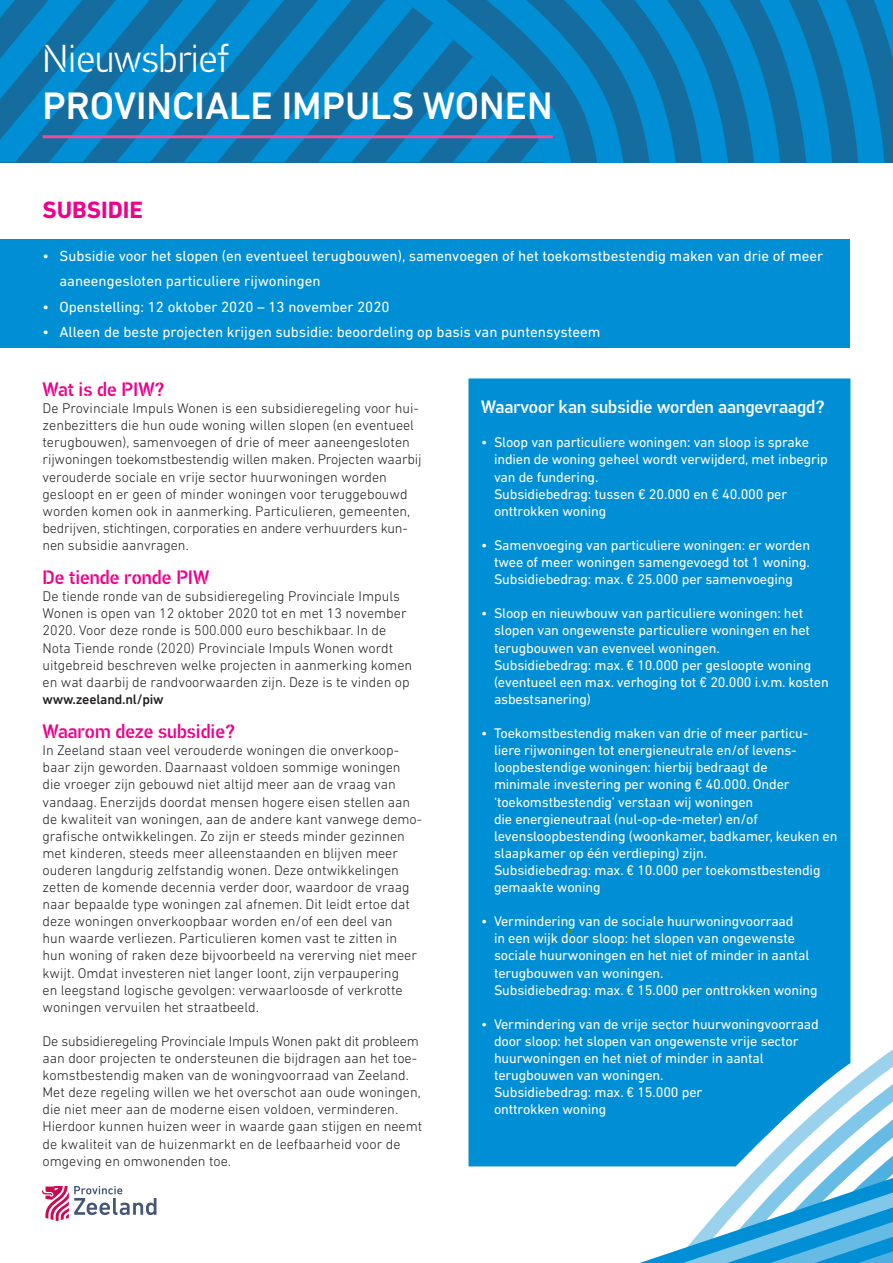
<style>
.page{position:relative;width:893px;height:1263px;background:#fff}
.page>*{position:absolute;margin:0;border:0;box-sizing:border-box;transform-origin:0 0}
.t1{font:500 39px "DIN Next LT Pro";color:#fff}
.t2{font:300 39px "PF Din Stencil";color:#fff}
.t3{font:700 24px "DIN Next LT Pro";color:#ed028c}
.t4{font:500 19.5px "PF Din Stencil";color:#ed028c}
.t5{font:500 18px "PF Din Stencil";color:#fff}
.t6{font:15px/25.5px "DIN Next LT Pro";color:#fff}
.Brood{font:300 14.25px/17.1px "DIN Next LT Pro";color:#231f20}
.t7{font:14.25px/17.1px "DIN Next LT Pro";letter-spacing:-.01em;color:#fff}
.t8{font:500 13.95px "DIN Next LT Pro";letter-spacing:-.015em;color:#231f20}
</style>
<div class="page">
<svg style="left:0;top:0;width:893px;height:162px;background:#0a7eb9"></svg>
<div style="left:468px;top:378px;width:382px;height:637px;background:#008fd5"></div>
<hr style="left:43px;top:135px;width:510px;height:3px;background:#ed4c9c">
<div style="left:0;top:239px;width:850px;height:109px;background:#008fd5"></div>
<div style="left:468px;top:1015px;width:383px;height:28px;background:#008fd5"></div>
<svg style="left:468px;top:1043px;width:425px;height:24px;background:#1799d8"></svg>
<svg style="left:468px;top:1067px;width:425px;height:29px;background:#229dda"></svg>
<svg style="left:468px;top:1096px;width:425px;height:22px;background:#2ea3dc"></svg>
<svg style="left:468px;top:1118px;width:425px;height:28px;fill:#008fd5"></svg>
<svg style="left:468px;top:1146px;width:425px;height:32px"></svg>
<svg style="left:640px;top:1178px;width:253px;height:85px"></svg>
<svg style="left:42px;top:1186px;width:114px;height:35px"></svg>
<p class="t2" style="left:43px;top:37px;width:188px">Nieuwsbrief</p>
<p class="t1" style="left:43px;top:83px;width:512px">PROVINCIALE IMPULS WONEN</p>
<h1 class="t3" style="left:43px;top:196px;width:102px">SUBSIDIE</h1>
<p class="t6" style="left:60px;top:243px;width:765px;text-indent:-17px">• Subsidie voor het slopen (en eventueel terugbouwen), samenvoegen of het toekomstbestendig maken van drie of meer aaneengesloten particuliere rijwoningen</p>
<p class="t6" style="left:43px;top:294px;width:349px">• Openstelling: 12 oktober 2020 – 13 november 2020</p>
<p class="t6" style="left:43px;top:319px;width:559px">• Alleen de beste projecten krijgen subsidie: beoordeling op basis van puntensysteem</p>
<h2 class="t4" style="left:43px;top:378px;width:124px">Wat is de PIW?</h2>
<p class="Brood" style="left:43px;top:400px;width:378px">De Provinciale Impuls Wonen is een subsidieregeling voor hui-</p>
<p class="Brood" style="left:43px;top:417px;width:381px">zenbezitters die hun oude woning willen slopen (en eventueel terugbouwen), samenvoegen of drie of meer aaneengesloten rijwoningen toekomstbestendig willen maken. Projecten waarbij verouderde sociale en vrije sector huurwoningen worden gesloopt en er geen of minder woningen voor teruggebouwd worden komen ook in aanmerking. Particulieren, gemeenten, bedrijven, stichtingen, corporaties en andere verhuurders kun&shy;nen subsidie aanvragen.</p>
<h2 class="t4" style="left:43px;top:566px;width:168px">De tiende ronde PIW</h2>
<p class="Brood" style="left:43px;top:588px;width:371px">De tiende ronde van de subsidieregeling Provinciale Impuls Wonen is open van 12 oktober 2020 tot en met 13 november 2020. Voor deze ronde is 500.000 euro beschikbaar. In de Nota Tiende ronde (2020) Provinciale Impuls Wonen wordt uitgebreid beschreven welke projecten in aanmerking komen en wat daarbij de randvoorwaarden zijn. Deze is te vinden op</p>
<p class="t8" style="left:43px;top:691px;width:123px">www.zeeland.nl/piw</p>
<h2 class="t4" style="left:43px;top:720px;width:194px">Waarom deze subsidie?</h2>
<p class="Brood" style="left:43px;top:742px;width:381px">In Zeeland staan veel verouderde woningen die onverkoop&shy;baar zijn geworden. Daarnaast voldoen sommige woningen die vroeger zijn gebouwd niet altijd meer aan de vraag van vandaag. Enerzijds doordat mensen hogere eisen stellen aan de kwaliteit van woningen, aan de andere kant vanwege demo&shy;grafische ontwikkelingen. Zo zijn er steeds minder gezinnen met kinderen, steeds meer alleenstaanden en blijven meer ouderen langdurig zelfstandig wonen. Deze ontwikkelingen zetten de komende decennia verder door, waardoor de vraag naar bepaalde type woningen zal afnemen. Dit leidt ertoe dat deze woningen onverkoopbaar worden en/of een deel van<br>hun waarde verliezen. Particulieren komen vast te zitten in hun woning of raken deze bijvoorbeeld na vererving niet meer kwijt. Omdat investeren niet langer loont, zijn verpaupering<br>en leegstand logische gevolgen: verwaarloosde of verkrotte woningen vervuilen het straatbeeld.</p>
<p class="Brood" style="left:43px;top:1032px;width:381px">De subsidieregeling Provinciale Impuls Wonen pakt dit probleem aan door projecten te ondersteunen die bijdragen aan het toe&shy;komstbestendig maken van de woningvoorraad van Zeeland.<br>Met deze regeling willen we het overschot aan oude woningen, die niet meer aan de moderne eisen voldoen, verminderen.<br>Hierdoor kunnen huizen weer in waarde gaan stijgen en neemt de kwaliteit van de huizenmarkt en de leefbaarheid voor de omgeving en omwonenden toe.</p>
<h2 class="t5" style="left:481px;top:396px;width:345px">Waarvoor kan subsidie worden aangevraagd?</h2>
<p class="t7" style="left:494px;top:434px;width:335px;text-indent:-13px">• Sloop van particuliere woningen: van sloop is sprake indien de woning geheel wordt verwijderd, met inbegrip van de fundering.<br>Subsidiebedrag: tussen € 20.000 en € 40.000 per onttrokken woning</p>
<p class="t7" style="left:494px;top:536px;width:318px;text-align:justify;text-indent:-13px">• Samenvoeging van particuliere woningen: er worden twee of meer woningen samengevoegd tot 1 woning.<br>Subsidiebedrag: max. € 25.000 per samenvoeging</p>
<p class="t7" style="left:494px;top:605px;width:336px;text-indent:-13px">• Sloop en nieuwbouw van particuliere woningen: het slopen van ongewenste particuliere woningen en het terugbouwen van evenveel woningen.<br>Subsidiebedrag: max. € 10.000 per gesloopte woning (eventueel een max. verhoging tot € 20.000 i.v.m. kosten asbestsanering)</p>
<p class="t7" style="left:494px;top:724px;width:345px;text-indent:-13px">• Toekomstbestendig maken van drie of meer particu&shy;liere rijwoningen tot energieneutrale en/of levens&shy;loopbestendige woningen: hierbij bedraagt de<br>minimale investering per woning € 40.000. Onder ‘toekomstbestendig’ verstaan wij woningen<br>die energieneutraal (nul-op-de-meter) en/of levensloopbestending (woonkamer, badkamer, keuken en slaapkamer op één verdieping) zijn.<br>Subsidiebedrag: max. € 10.000 per toekomstbestendig gemaakte woning</p>
<p class="t7" style="left:494px;top:913px;width:325px;text-indent:-13px">• Vermindering van de sociale huurwoningvoorraad<br>in een wijk door sloop: het slopen van ongewenste sociale huurwoningen en het niet of minder in aantal terugbouwen van woningen.<br>Subsidiebedrag: max. € 15.000 per onttrokken woning</p>
<p class="t7" style="left:494px;top:1015px;width:326px;text-indent:-13px">• Vermindering van de vrije sector huurwoningvoorraad door sloop: het slopen van ongewenste vrije sector huurwoningen en het niet of minder in aantal terugbouwen van woningen.<br>Subsidiebedrag: max. € 15.000 per<br>onttrokken woning</p>
</div>
